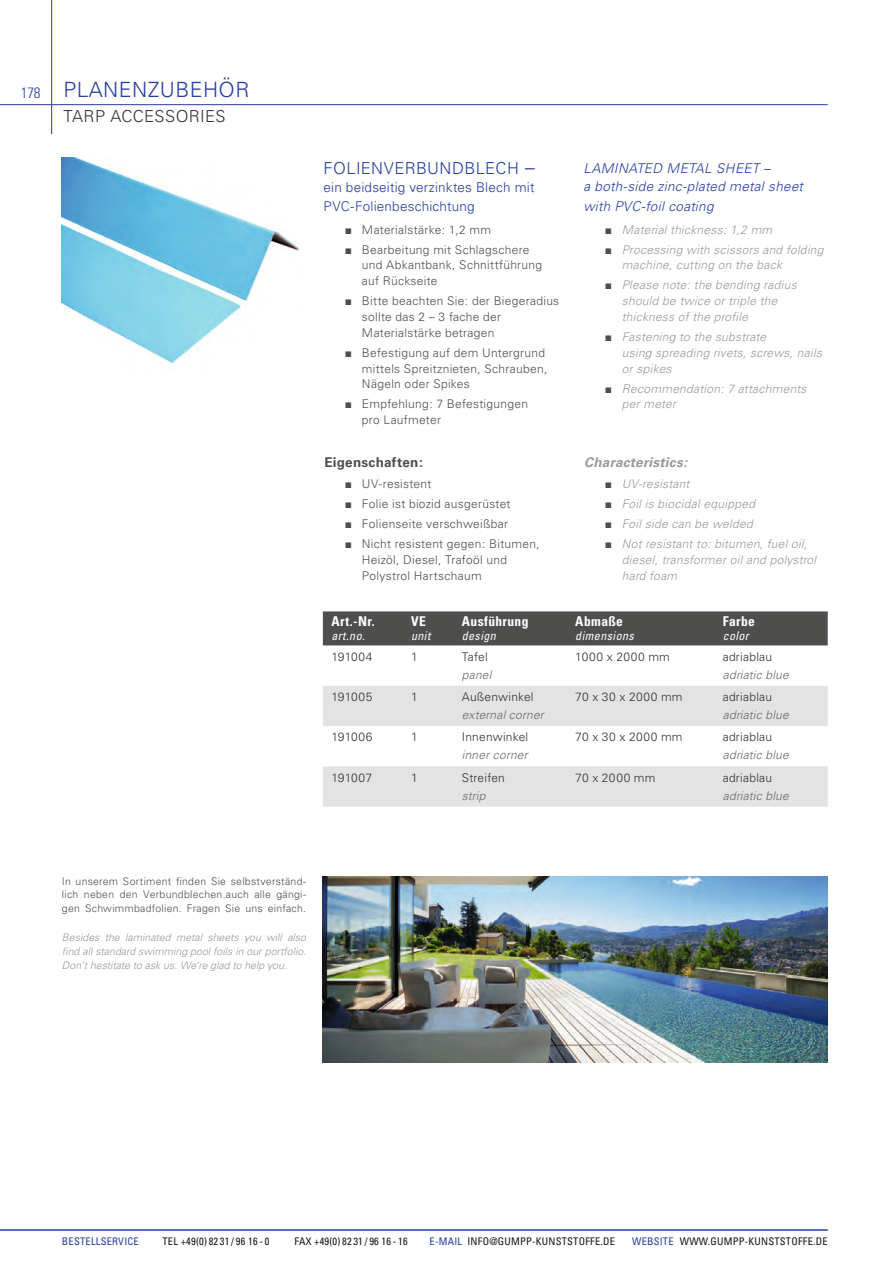
<style>
.page{position:relative;width:892px;height:1267px;background:#fff}
.page>*{position:absolute;margin:0;border:0;box-sizing:border-box;transform-origin:0 0}
.t1{font:300 21px "Univers";letter-spacing:.02em;color:#273e9f}
.h1_Tabelle_DE{font:300 16.5px "Univers";letter-spacing:.025em;color:#273e9f}
.t2{font:300 16.5px "Univers";letter-spacing:.02em;color:#323232}
.h1_Tabelle_EN{font:italic 300 13.5px/18px "Univers";letter-spacing:.02em;color:#273e9f}
.h1_Tabelle_DE-2{font:300 13.5px/19.5px "Univers";letter-spacing:.015em;color:#273e9f}
.Tabellenheader_DE{font:700 condensed 13.5px "Univers";letter-spacing:.03em;color:#fff}
.Tabelle_Inhalt_DE_re{font:italic 700 13.5px "Univers";letter-spacing:.015em;color:#999}
.Tabelle_Inhalt_DE_re-2{font:700 13.5px "Univers";letter-spacing:.02em;color:#4e4e4d}
.t3{font:300 12px/15.8px "Univers";letter-spacing:.025em;color:#4e4e4d}
.t4{font:italic 300 12px/15.8px "Univers";letter-spacing:.025em;color:#999}
.Tabelle_Inhalt_DE{font:300 12px "Univers";letter-spacing:.02em;color:#323232}
.Tabelle_Inhalt_EN{font:italic 300 12px "Univers";letter-spacing:.02em;color:#686868}
.Tabellenheader_EN{font:italic condensed 12px "Univers";letter-spacing:.035em;color:#fff}
.Tabelle_Inhalt_DE-2{font:300 12px "Univers";letter-spacing:.06em;color:#323232}
.BU{font:italic 300 10.5px/13.6px "Univers";color:#999;text-align:justify}
.BU-2{font:300 10.5px/13.6px "Univers";letter-spacing:.025em;color:#4e4e4d;text-align:justify}
.t5{font:condensed 10.5px "Univers";letter-spacing:.02em;color:#151616}
.t6{font:condensed 10.5px "Univers";letter-spacing:.02em;color:#273e9f}
.s1{font-stretch:condensed;font-size:15px}
.s2{font-size:19.5px}
.s3{font-family:"Arial";font-weight:400}
.s4{font-family:"Arial";font-weight:400;font-style:normal;color:#4e4e4d}
.s5{color:#273e9f}
</style>
<div class="page">
<hr style="left:51px;top:0;width:1px;height:134px;background:#273e9f">
<hr style="left:0;top:104px;width:827px;height:1px;background:#273e9f">
<hr style="left:0;top:1229px;width:827px;height:1px;background:#273e9f">
<div style="left:323px;top:611px;width:504px;height:34px;background:#4e4e4d"></div>
<svg style="left:323px;top:686px;width:504px;height:120px;fill:#e3e3e3"></svg>
<img style="left:62px;top:157px;width:238px;height:206px">
<img style="left:323px;top:876px;width:504px;height:186px">
<h1 class="t1" style="left:21px;top:77px;width:230px"><span class="s1">178</span> PLANENZUBEHÖR</h1>
<h2 class="t2" style="left:63px;top:106px;width:163px">TARP ACCESSORIES</h2>
<p class="h1_Tabelle_DE" style="left:323px;top:158px;width:213px">FOLIENVERBUNDBLECH <span class="s2">–</span></p>
<p class="h1_Tabelle_DE-2" style="left:323px;top:177px;width:212px">ein beidseitig verzinktes Blech mit<br>PVC-Folienbeschichtung</p>
<p class="t3" style="left:345px;top:222px;width:148px"><span class="s3">■</span> Materialstärke: 1,2 mm</p>
<p class="t3" style="left:362px;top:242px;width:182px;text-indent:-17px"><span class="s3">■</span> Bearbeitung mit Schlagschere und Abkantbank, Schnittführung auf Rückseite</p>
<p class="t3" style="left:362px;top:293px;width:199px;text-indent:-17px"><span class="s3">■</span> Bitte beachten Sie: der Biegeradius sollte das 2 – 3 fache der<br>Materialstärke betragen</p>
<p class="t3" style="left:362px;top:345px;width:187px;text-indent:-17px"><span class="s3">■</span> Befestigung auf dem Untergrund mittels Spreitznieten, Schrauben,<br>Nägeln oder Spikes</p>
<p class="t3" style="left:362px;top:396px;width:168px;text-indent:-17px"><span class="s3">■</span> Empfehlung: 7 Befestigungen pro Laufmeter</p>
<p class="h1_Tabelle_EN" style="left:583px;top:159px;width:221px">LAMINATED METAL SHEET –<br>a both-side zinc-plated metal sheet</p>
<p class="h1_Tabelle_EN" style="left:583px;top:197px;width:132px">with PVC-foil coating</p>
<p class="t4" style="left:604px;top:222px;width:169px"><span class="s4">■</span> Material thickness: 1,2 mm</p>
<p class="t4" style="left:621px;top:242px;width:203px;text-indent:-17px"><span class="s4">■</span> Processing with scissors and folding machine, cutting on the back</p>
<p class="t4" style="left:621px;top:277px;width:176px;text-indent:-17px"><span class="s4">■</span> Please note: the bending radius should be twice or triple the thickness of the profile</p>
<p class="t4" style="left:621px;top:329px;width:202px;text-indent:-17px"><span class="s4">■</span> Fastening to the substrate<br>using spreading rivets, screws, nails or spikes</p>
<p class="t4" style="left:621px;top:380px;width:186px;text-indent:-17px"><span class="s4">■</span> Recommendation: 7 attachments per meter</p>
<p class="Tabelle_Inhalt_DE_re-2" style="left:324px;top:454px;width:100px">Eigenschaften:</p>
<p class="Tabelle_Inhalt_DE_re" style="left:584px;top:454px;width:104px">Characteristics:</p>
<p class="t3" style="left:345px;top:476px;width:88px"><span class="s3">■</span> UV-resistent</p>
<p class="t3" style="left:345px;top:496px;width:167px"><span class="s3">■</span> Folie ist biozid ausgerüstet</p>
<p class="t3" style="left:345px;top:516px;width:165px"><span class="s3">■</span> Folienseite verschweißbar</p>
<p class="t3" style="left:362px;top:536px;width:179px;text-indent:-17px"><span class="s3">■</span> Nicht resistent gegen: Bitumen,<br>Heizöl, Diesel, Trafoöl und<br>Polystrol Hartschaum</p>
<p class="t4" style="left:604px;top:476px;width:86px"><span class="s4">■</span> UV-resistant</p>
<p class="t4" style="left:604px;top:496px;width:152px"><span class="s4">■</span> Foil is biocidal equipped</p>
<p class="t4" style="left:604px;top:516px;width:149px"><span class="s4">■</span> Foil side can be welded</p>
<p class="t4" style="left:621px;top:536px;width:196px;text-indent:-17px"><span class="s4">■</span> Not resistant to: bitumen, fuel oil, diesel, transformer oil and polystrol hard foam</p>
<p class="Tabellenheader_DE" style="left:331px;top:613px;width:45px">Art.-Nr.</p>
<p class="Tabellenheader_DE" style="left:411px;top:613px;width:16px">VE</p>
<p class="Tabellenheader_DE" style="left:462px;top:613px;width:68px">Ausführung</p>
<p class="Tabellenheader_DE" style="left:575px;top:613px;width:49px">Abmaße</p>
<p class="Tabellenheader_DE" style="left:722px;top:613px;width:34px">Farbe</p>
<p class="Tabellenheader_EN" style="left:331px;top:628px;width:35px">art.no.</p>
<p class="Tabellenheader_EN" style="left:411px;top:628px;width:21px">unit</p>
<p class="Tabellenheader_EN" style="left:462px;top:628px;width:36px">design</p>
<p class="Tabellenheader_EN" style="left:575px;top:628px;width:60px">dimensions</p>
<p class="Tabellenheader_EN" style="left:722px;top:628px;width:28px">color</p>
<p class="Tabelle_Inhalt_DE" style="left:331px;top:649px;width:43px">191004</p>
<p class="Tabelle_Inhalt_DE" style="left:411px;top:649px;width:8px">1</p>
<p class="Tabelle_Inhalt_DE" style="left:462px;top:649px;width:27px">Tafel</p>
<p class="Tabelle_Inhalt_DE-2" style="left:575px;top:649px;width:96px">1000 x 2000 mm</p>
<p class="Tabelle_Inhalt_DE" style="left:722px;top:649px;width:51px">adriablau</p>
<p class="Tabelle_Inhalt_EN" style="left:462px;top:667px;width:31px">panel</p>
<p class="Tabelle_Inhalt_EN" style="left:722px;top:667px;width:67px">adriatic blue</p>
<p class="Tabelle_Inhalt_DE" style="left:331px;top:689px;width:43px">191005</p>
<p class="Tabelle_Inhalt_DE" style="left:411px;top:689px;width:8px">1</p>
<p class="Tabelle_Inhalt_DE" style="left:462px;top:689px;width:73px">Außenwinkel</p>
<p class="Tabelle_Inhalt_DE" style="left:575px;top:689px;width:109px">70 x 30 x 2000 mm</p>
<p class="Tabelle_Inhalt_DE" style="left:722px;top:689px;width:51px">adriablau</p>
<p class="Tabelle_Inhalt_EN" style="left:462px;top:707px;width:84px">external corner</p>
<p class="Tabelle_Inhalt_EN" style="left:722px;top:707px;width:67px">adriatic blue</p>
<p class="Tabelle_Inhalt_DE" style="left:331px;top:730px;width:43px">191006</p>
<p class="Tabelle_Inhalt_DE" style="left:411px;top:730px;width:8px">1</p>
<p class="Tabelle_Inhalt_DE" style="left:462px;top:730px;width:68px">Innenwinkel</p>
<p class="Tabelle_Inhalt_DE" style="left:575px;top:730px;width:109px">70 x 30 x 2000 mm</p>
<p class="Tabelle_Inhalt_DE" style="left:722px;top:730px;width:51px">adriablau</p>
<p class="Tabelle_Inhalt_EN" style="left:462px;top:748px;width:67px">inner corner</p>
<p class="Tabelle_Inhalt_EN" style="left:722px;top:748px;width:67px">adriatic blue</p>
<p class="Tabelle_Inhalt_DE" style="left:331px;top:770px;width:42px">191007</p>
<p class="Tabelle_Inhalt_DE" style="left:411px;top:770px;width:8px">1</p>
<p class="Tabelle_Inhalt_DE" style="left:462px;top:770px;width:45px">Streifen</p>
<p class="Tabelle_Inhalt_DE" style="left:575px;top:770px;width:82px">70 x 2000 mm</p>
<p class="Tabelle_Inhalt_DE" style="left:722px;top:770px;width:51px">adriablau</p>
<p class="Tabelle_Inhalt_EN" style="left:462px;top:788px;width:25px">strip</p>
<p class="Tabelle_Inhalt_EN" style="left:722px;top:788px;width:67px">adriatic blue</p>
<p class="BU-2" style="left:62px;top:874px;width:246px">In unserem Sortiment finden Sie selbstverständ&shy;lich neben den Verbundblechen.auch alle gängi&shy;gen Schwimmbadfolien. Fragen Sie uns einfach.</p>
<p class="BU" style="left:62px;top:930px;width:246px">Besides the laminated metal sheets you will also find all standard swimming pool foils in our portfolio.<br>Don‘t hestitate to ask us. We‘re glad to help you.</p>
<p class="t6" style="left:62px;top:1234px;width:78px">BESTELLSERVICE</p>
<p class="t5" style="left:162px;top:1234px;width:108px">TEL +49(0) 82 31 / 96 16 - 0</p>
<p class="t5" style="left:294px;top:1234px;width:115px">FAX +49(0) 82 31 / 96 16 - 16</p>
<p class="t5" style="left:429px;top:1234px;width:187px"><span class="s5">E-MAIL</span> INFO@GUMPP-KUNSTSTOFFE.DE</p>
<p class="t5" style="left:632px;top:1234px;width:197px"><span class="s5">WEBSITE</span> WWW.GUMPP-KUNSTSTOFFE.DE</p>
</div>
